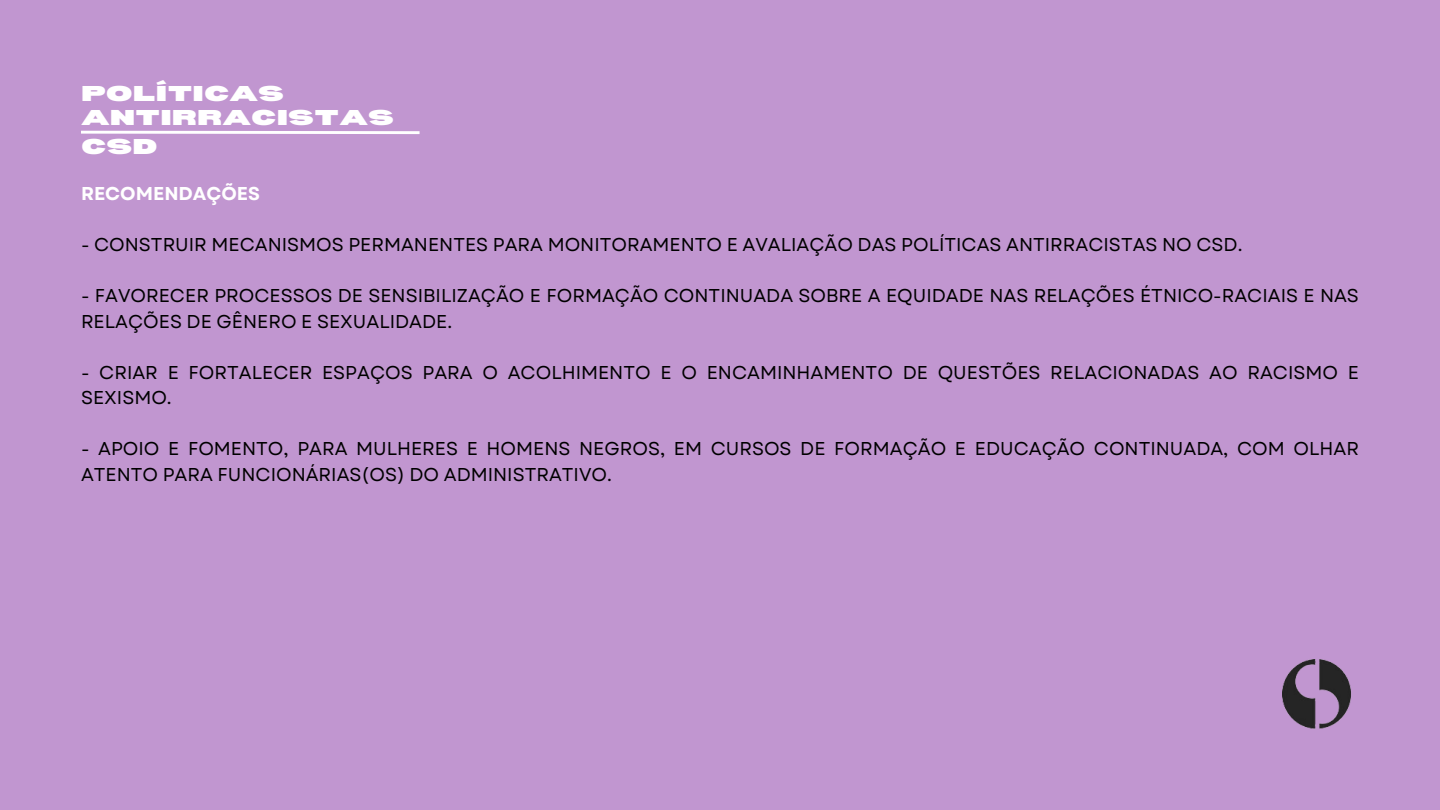
<style>
.page{position:relative;width:1440px;height:810px;background:#c196d0}
.page>*{position:absolute;margin:0;border:0;box-sizing:border-box;transform-origin:0 0}
.t1{font:900 expanded 21px/23.2px "Bernoru";color:#fff}
.t2{font:18.6px/25.5px "Garet";color:#000}
.t3{font:700 18.6px "Garet";color:#fff}
</style>
<div class="page">
<svg style="left:81px;top:130px;width:339px;height:4px"></svg>
<img style="left:1283px;top:660px;width:68px;height:69px">
<h1 class="t1" style="left:81px;top:81px;width:315px">POLÍTICAS<br>ANTIRRACISTAS</h1>
<h1 class="t1" style="left:81px;top:134px;width:78px">CSD</h1>
<h2 class="t3" style="left:81px;top:180px;width:181px">RECOMENDAÇÕES</h2>
<p class="t2" style="left:81px;top:232px;width:1163px">- CONSTRUIR MECANISMOS PERMANENTES PARA MONITORAMENTO E AVALIAÇÃO DAS POLÍTICAS ANTIRRACISTAS NO CSD.</p>
<p class="t2" style="left:81px;top:283px;width:1279px">- FAVORECER PROCESSOS DE SENSIBILIZAÇÃO E FORMAÇÃO CONTINUADA SOBRE A EQUIDADE NAS RELAÇÕES ÉTNICO-RACIAIS E NAS<br>RELAÇÕES DE GÊNERO E SEXUALIDADE.</p>
<p class="t2" style="left:81px;top:360px;width:1280px">- CRIAR E FORTALECER ESPAÇOS PARA O ACOLHIMENTO E O ENCAMINHAMENTO DE QUESTÕES RELACIONADAS AO RACISMO E<br>SEXISMO.</p>
<p class="t2" style="left:81px;top:436px;width:1279px">- APOIO E FOMENTO, PARA MULHERES E HOMENS NEGROS, EM CURSOS DE FORMAÇÃO E EDUCAÇÃO CONTINUADA, COM OLHAR<br>ATENTO PARA FUNCIONÁRIAS(OS) DO ADMINISTRATIVO.</p>
</div>
